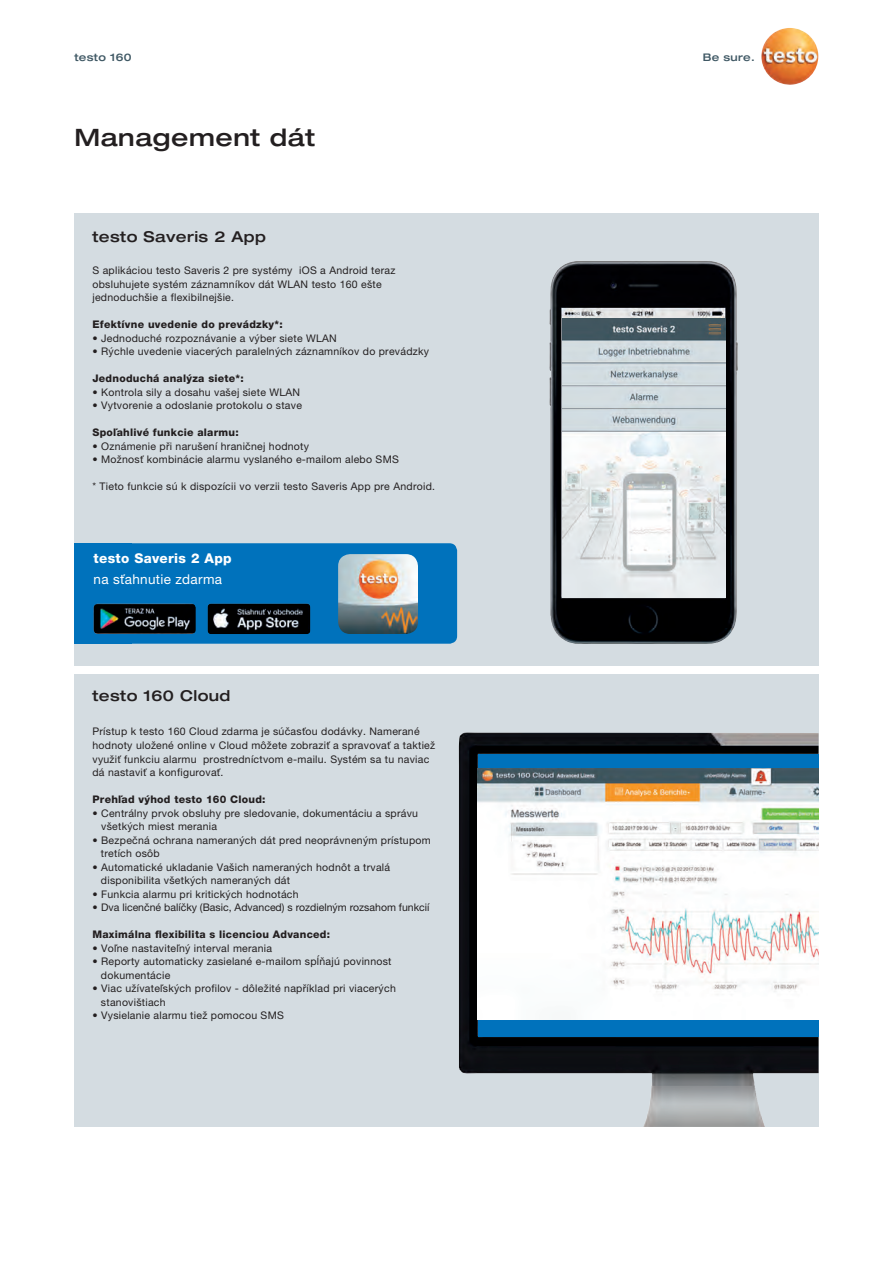
<style>
.page{position:relative;width:893px;height:1263px;background:#fff}
.page>*{position:absolute;margin:0;border:0;box-sizing:border-box;transform-origin:0 0}
.t1{font:500 expanded 24px "Helvetica Neue LTW1 G";letter-spacing:.025em;color:#231f20}
.t2{font:500 expanded 15px "Helvetica Neue LTW1 G";letter-spacing:.025em;color:#231f20}
.t3{font:13.5px "Helvetica Neue LTW1 G";letter-spacing:.025em;color:#fff}
.t4{font:800 13.5px "Helvetica Neue LTW1 G";letter-spacing:.025em;color:#fff}
.t5{font:10.5px/13.5px "Helvetica Neue LTW1 G";letter-spacing:.025em;color:#231f20}
.t6{font:800 10.5px "Helvetica Neue LTW1 G";letter-spacing:.025em;color:#231f20}
.t7{font:10.5px "Helvetica Neue LTW1 G";color:#231f20}
.t8{font:500 expanded 10.5px "Helvetica Neue LTW1 G";letter-spacing:.025em;color:#3f5864}
</style>
<div class="page">
<img style="left:761px;top:28px;width:57px;height:57px">
<div style="left:74px;top:213px;width:745px;height:452px;background:#d4dce1"></div>
<img style="left:549px;top:261px;width:189px;height:383px">
<div style="left:74px;top:674px;width:745px;height:453px;background:#d4dce1"></div>
<img style="left:458px;top:732px;width:361px;height:395px">
<div style="left:478px;top:754px;width:341px;height:282px;background:#0072bc"></div>
<div style="left:92px;top:543px;width:365px;height:101px;background:#0072bc;border-radius:8px"></div>
<div style="left:74px;top:543px;width:58px;height:101px;background:#0072bc"></div>
<img style="left:338px;top:554px;width:80px;height:80px">
<img style="left:478px;top:769px;width:341px;height:250px">
<img style="left:562px;top:318px;width:164px;height:280px">
<img style="left:94px;top:604px;width:102px;height:30px">
<img style="left:208px;top:604px;width:102px;height:30px">
<p class="t8" style="left:74px;top:51px;width:59px">testo 160</p>
<p class="t8" style="left:703px;top:51px;width:54px">Be sure.</p>
<h1 class="t1" style="left:74px;top:122px;width:242px">Management dát</h1>
<h2 class="t2" style="left:92px;top:227px;width:175px">testo Saveris 2 App</h2>
<p class="t5" style="left:92px;top:264px;width:304px">S aplikáciou testo Saveris 2 pre systémy iOS a Android teraz obsluhujete systém záznamníkov dát WLAN testo 160 ešte jednoduchšie a flexibilnejšie.</p>
<p class="t6" style="left:92px;top:318px;width:192px">Efektívne uvedenie do prevádzky*:</p>
<p class="t5" style="left:92px;top:331px;width:246px">• Jednoduché rozpoznávanie a výber siete WLAN</p>
<p class="t5" style="left:92px;top:345px;width:338px">• Rýchle uvedenie viacerých paralelných záznamníkov do prevádzky</p>
<p class="t6" style="left:92px;top:372px;width:153px">Jednoduchá analýza siete*:</p>
<p class="t5" style="left:92px;top:385px;width:209px">• Kontrola sily a dosahu vašej siete WLAN</p>
<p class="t5" style="left:92px;top:399px;width:211px">• Vytvorenie a odoslanie protokolu o stave</p>
<p class="t6" style="left:92px;top:426px;width:148px">Spoľahlivé funkcie alarmu:</p>
<p class="t5" style="left:92px;top:439px;width:218px">• Oznámenie při narušení hraničnej hodnoty</p>
<p class="t5" style="left:92px;top:453px;width:308px">• Možnosť kombinácie alarmu vyslaného e-mailom alebo SMS</p>
<p class="t5" style="left:92px;top:480px;width:344px">* Tieto funkcie sú k dispozícii vo verzii testo Saveris App pre Android.</p>
<p class="t4" style="left:94px;top:550px;width:140px">testo Saveris 2 App</p>
<p class="t3" style="left:94px;top:570px;width:130px">na sťahnutie zdarma</p>
<h2 class="t2" style="left:92px;top:686px;width:139px">testo 160 Cloud</h2>
<p class="t5" style="left:92px;top:725px;width:344px">Prístup k testo 160 Cloud zdarma je súčasťou dodávky. Namerané hodnoty uložené online v Cloud môžete zobraziť a spravovať a taktiež využiť funkciu alarmu prostredníctvom e-mailu. Systém sa tu naviac dá nastaviť a konfigurovať.</p>
<p class="t6" style="left:92px;top:793px;width:175px">Prehľad výhod testo 160 Cloud:</p>
<p class="t5" style="left:101px;top:806px;width:318px;text-indent:-9px">• Centrálny prvok obsluhy pre sledovanie, dokumentáciu a správu všetkých miest merania</p>
<p class="t5" style="left:101px;top:833px;width:331px;text-indent:-8px">• Bezpečná ochrana nameraných dát pred neoprávneným prístupom tretích osôb</p>
<p class="t5" style="left:101px;top:860px;width:291px;text-indent:-8px">• Automatické ukladanie Vašich nameraných hodnôt a trvalá disponibilita všetkých nameraných dát</p>
<p class="t5" style="left:92px;top:887px;width:208px">• Funkcia alarmu pri kritických hodnotách</p>
<p class="t7" style="left:92px;top:901px;width:338px">• Dva licenčné balíčky (Basic, Advanced) s rozdielným rozsahom funkcií</p>
<p class="t6" style="left:92px;top:928px;width:239px">Maximálna flexibilita s licenciou Advanced:</p>
<p class="t5" style="left:92px;top:941px;width:181px">• Voľne nastaviteľný interval merania</p>
<p class="t5" style="left:101px;top:954px;width:292px;text-indent:-8px">• Reporty automaticky zasielané e-mailom spĺňajú povinnost dokumentácie</p>
<p class="t5" style="left:101px;top:981px;width:296px;text-indent:-8px">• Viac užívateľských profilov - dôležité například pri viacerých stanovištiach</p>
<p class="t5" style="left:92px;top:1008px;width:193px">• Vysielanie alarmu tiež pomocou SMS</p>
</div>
